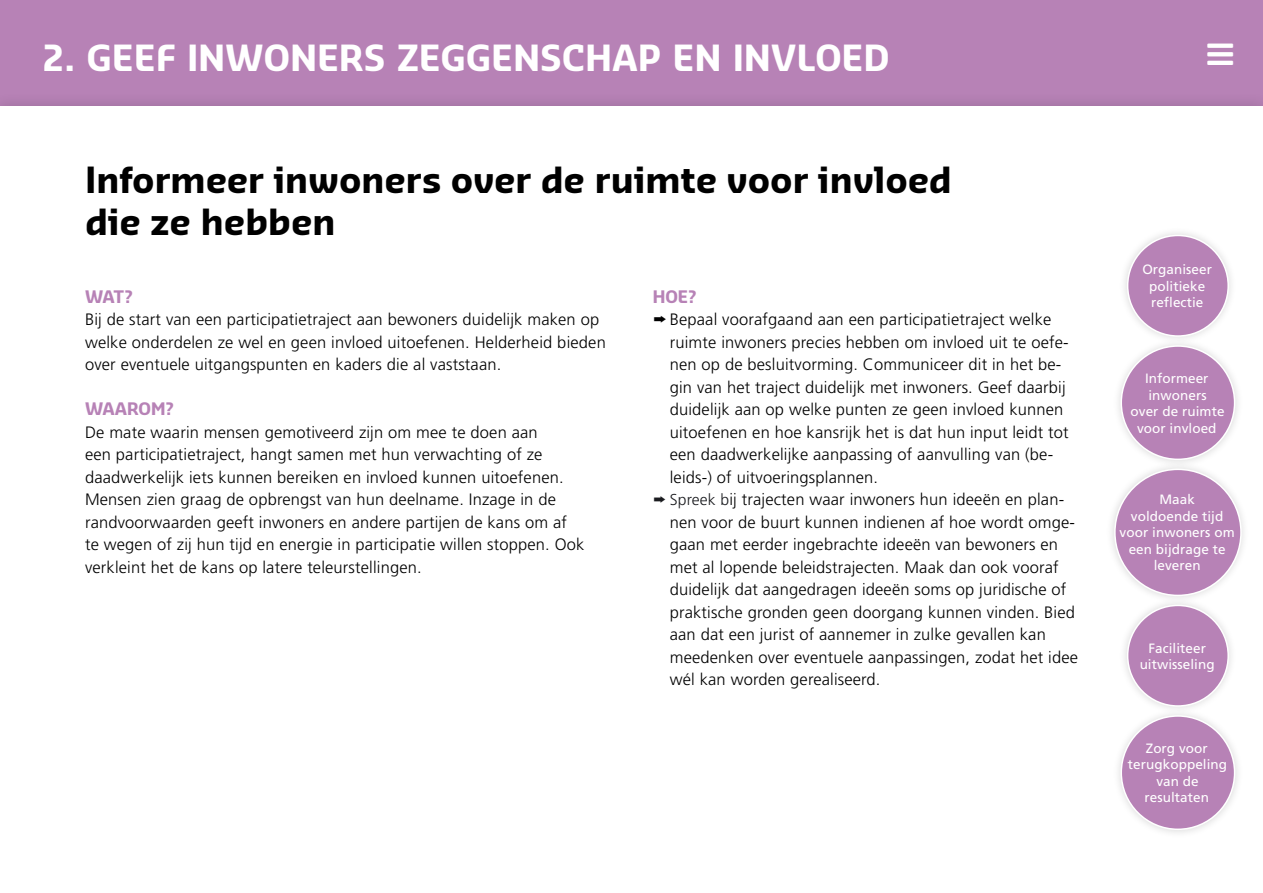
<style>
.page{position:relative;width:1263px;height:893px;background:#fff}
.page>*{position:absolute;margin:0;border:0;box-sizing:border-box;transform-origin:0 0}
.Hfdkop{font:700 34.5px/42px "Sansa Pro";letter-spacing:.01em;color:#000}
.t1{font:700 34.5px "Sansa Pro";letter-spacing:.01em;color:#fff}
.brood{font:300 16.5px/22.5px "Frutiger LT Pro";letter-spacing:.01em;color:#000}
.tussenkop_lila{font:700 16.5px "Sansa Pro";color:#b782b6}
.t2{font:13.5px/16.5px "Frutiger LT Pro";letter-spacing:.005em;color:#fff;text-align:center}
.s1{font-size:15.75px;color:#1a1b1f}
</style>
<div class="page">
<div style="left:0;top:0;width:1263px;height:170px;background:#b782b6"></div>
<div style="left:0;top:106px;width:1263px;height:787px;background:#fff"></div>
<div style="left:1106px;top:461px;width:144px;height:144px;background:#000;opacity:.15"></div>
<div style="left:1115px;top:469px;width:126px;height:126px;background:#b782b6;border-radius:50%"></div>
<div style="left:1113px;top:707px;width:130px;height:131px;background:#000;opacity:.15"></div>
<div style="left:1121px;top:716px;width:113px;height:113px;background:#b782b6;border-radius:50%"></div>
<div style="left:1120px;top:715px;width:115px;height:115px;border:2px solid #fff;border-radius:50%"></div>
<div style="left:1119px;top:597px;width:119px;height:118px;background:#000;opacity:.15"></div>
<div style="left:1128px;top:605px;width:100px;height:101px;background:#b782b6;border-radius:50%"></div>
<div style="left:1127px;top:605px;width:102px;height:102px;border:2px solid #fff;border-radius:50%"></div>
<div style="left:1113px;top:338px;width:130px;height:130px;background:#000;opacity:.15"></div>
<div style="left:1121px;top:346px;width:113px;height:113px;background:#b782b6;border-radius:50%"></div>
<div style="left:1120px;top:345px;width:115px;height:115px;border:2px solid #fff;border-radius:50%"></div>
<div style="left:1119px;top:227px;width:119px;height:118px;background:#000;opacity:.15"></div>
<div style="left:1128px;top:235px;width:100px;height:101px;background:#b782b6;border-radius:50%"></div>
<div style="left:1127px;top:235px;width:102px;height:102px;border:2px solid #fff;border-radius:50%"></div>
<h1 class="t1" style="left:43px;top:34px;width:848px">2. GEEF INWONERS ZEGGENSCHAP EN INVLOED</h1>
<p class="Hfdkop" style="left:85px;top:159px;width:868px">Informeer inwoners over de ruimte voor invloed die ze hebben</p>
<p class="tussenkop_lila" style="left:85px;top:285px;width:49px">WAT?</p>
<p class="brood" style="left:85px;top:308px;width:522px">Bij de start van een participatietraject aan bewoners duidelijk maken op welke onderdelen ze wel en geen invloed uitoefenen. Helderheid bieden over eventuele uitgangspunten en kaders die al vaststaan.</p>
<p class="tussenkop_lila" style="left:85px;top:398px;width:90px">WAAROM?</p>
<p class="brood" style="left:85px;top:421px;width:501px">De mate waarin mensen gemotiveerd zijn om mee te doen aan<br>een participatietraject, hangt samen met hun verwachting of ze daadwerkelijk iets kunnen bereiken en invloed kunnen uitoefenen.<br>Mensen zien graag de opbrengst van hun deelname. Inzage in de randvoorwaarden geeft inwoners en andere partijen de kans om af te wegen of zij hun tijd en energie in participatie willen stoppen. Ook verkleint het de kans op latere teleurstellingen.</p>
<p class="tussenkop_lila" style="left:653px;top:285px;width:45px">HOE?</p>
<p class="brood" style="left:670px;top:308px;width:400px">Bepaal voorafgaand aan een participatietraject welke ruimte inwoners precies hebben om invloed uit te oefe&shy;nen op de besluitvorming. Communiceer dit in het be&shy;gin van het traject duidelijk met inwoners. Geef daarbij duidelijk aan op welke punten ze geen invloed kunnen uitoefenen en hoe kansrijk het is dat hun input leidt tot een daadwerkelijke aanpassing of aanvulling van (be&shy;leids-) of uitvoeringsplannen.</p>
<p class="brood" style="left:670px;top:488px;width:410px"><span class="s1">Spreek b</span>ij trajecten waar inwoners hun ideeën en plan&shy;nen voor de buurt kunnen indienen af hoe wordt omge&shy;gaan met eerder ingebrachte ideeën van bewoners en met al lopende beleidstrajecten. Maak dan ook vooraf duidelijk dat aangedragen ideeën soms op juridische of praktische gronden geen doorgang kunnen vinden. Bied aan dat een jurist of aannemer in zulke gevallen kan meedenken over eventuele aanpassingen, zodat het idee wél kan worden gerealiseerd.</p>
<p class="t2" style="left:1142px;top:261px;width:71px">Organiseer politieke reflectie</p>
<p class="t2" style="left:1130px;top:370px;width:95px">Informeer inwoners<br>over de ruimte voor invloed</p>
<p class="t2" style="left:1120px;top:492px;width:117px">Maak<br>voldoende tijd voor inwoners om een bijdrage te leveren</p>
<p class="t2" style="left:1140px;top:640px;width:77px">Faciliteer uitwisseling</p>
<p class="t2" style="left:1128px;top:740px;width:101px">Zorg voor terugkoppeling van de resultaten</p>
</div>
